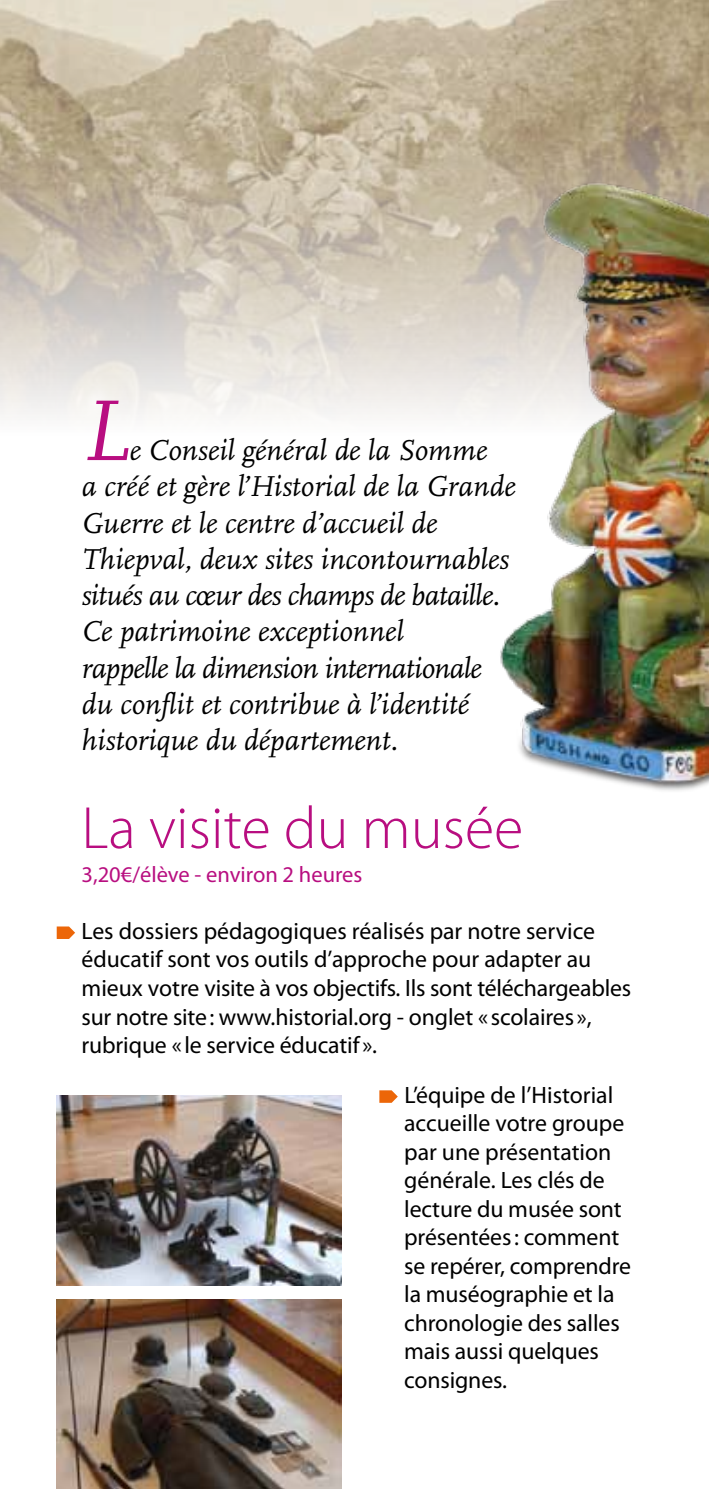
<style>
.page{position:relative;width:709px;height:1489px;background:#fff}
.page>*{position:absolute;margin:0;border:0;box-sizing:border-box;transform-origin:0 0}
.t1{font:italic 90px "Scala";color:#b80e80}
.t2{font:300 60px "Myriad Pro";color:#b80e80}
.t3{font:italic 30px/36.2px "Scala";color:#000}
.t4{font:23.75px/28.5px "Myriad Pro";letter-spacing:-.005em;color:#000}
.t5{font:22.5px "Myriad Pro";color:#b80e80}
</style>
<div class="page">
<img style="left:0;top:0;width:709px;height:415px">
<img style="left:57px;top:1299px;width:284px;height:189px">
<img style="left:57px;top:1095px;width:284px;height:189px">
<img style="left:417px;top:142px;width:292px;height:649px">
<svg style="left:57px;top:926px;width:18px;height:12px"></svg>
<svg style="left:379px;top:1090px;width:19px;height:12px"></svg>
<h1 class="t1" style="left:81px;top:384px;width:49px">L</h1>
<p class="t3" style="left:81px;top:433px;width:435px;text-indent:48px">e Conseil général de la Somme<br>a créé et gère l’Historial de la Grande Guerre et le centre d’accueil de Thiepval, deux sites incontournables situés au cœur des champs de bataille.<br>Ce patrimoine exceptionnel<br>rappelle la dimension internationale du conflit et contribue à l’identité historique du département.</p>
<h2 class="t2" style="left:81px;top:795px;width:443px">La visite du musée</h2>
<p class="t5" style="left:81px;top:862px;width:282px">3,20€/élève - environ 2 heures</p>
<p class="t4" style="left:82px;top:917px;width:551px">Les dossiers pédagogiques réalisés par notre service éducatif sont vos outils d’approche pour adapter au mieux votre visite à vos objectifs. Ils sont téléchargeables sur notre site: www.historial.org - onglet « scolaires », rubrique « le service éducatif ».</p>
<p class="t4" style="left:404px;top:1080px;width:228px">L’équipe de l’Historial accueille votre groupe par une présentation générale. Les clés de lecture du musée sont présentées: comment se repérer, comprendre la muséographie et la chronologie des salles mais aussi quelques consignes.</p>
</div>
